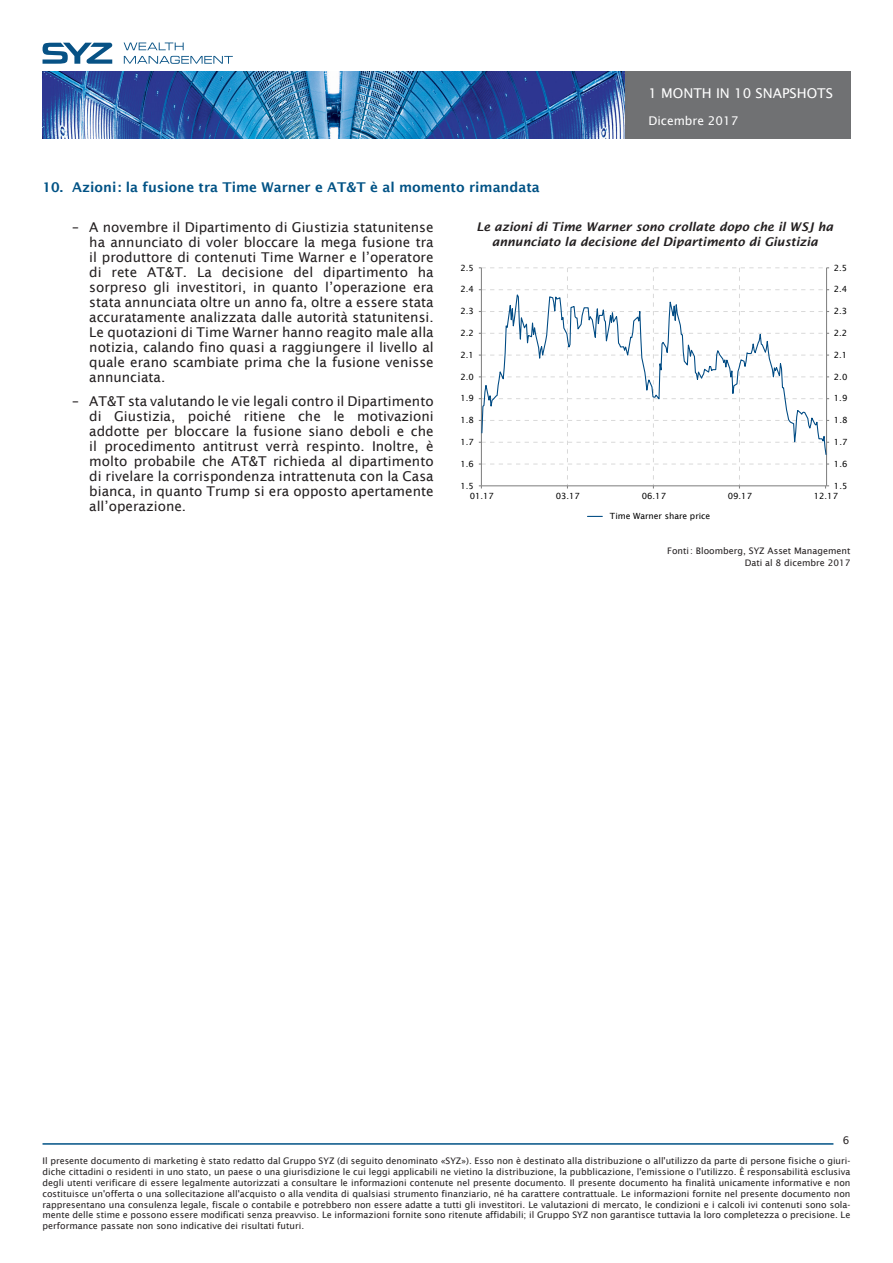
<style>
.page{position:relative;width:893px;height:1263px;background:#fff}
.page>*{position:absolute;margin:0;border:0;box-sizing:border-box;transform-origin:0 0}
.t1{font:13.5px/15px "Lucida Sans";color:#231f20;text-align:justify}
.t2{font:600 13.5px "Lucida Sans";color:#005285}
.t3{font:13.5px "Lucida Sans";color:#fff}
.Graph_TITLES{font:italic 600 12px/15px "Lucida Sans";color:#231f20;text-align:center}
.t4{font:12px "Lucida Sans";color:#fff}
.PAGE_NUMBERING{font:10.5px "Lucida Sans";color:#231f20}
.Source_data{font:9px/10.8px "Lucida Sans";color:#231f20;text-align:justify}
.t5{font:8.55px "Lucida Sans";color:#000}
</style>
<div class="page">
<svg style="left:43px;top:43px;width:70px;height:21px"></svg>
<svg style="left:124px;top:43px;width:60px;height:7px"></svg>
<svg style="left:124px;top:56px;width:109px;height:8px"></svg>
<img style="left:43px;top:72px;width:807px;height:67px">
<hr style="left:43px;top:1143px;width:790px;height:2px;background:#005285">
<svg style="left:479px;top:267px;width:350px;height:221px"></svg>
<svg style="left:587px;top:516px;width:15px;height:1px"></svg>
<h1 class="t3" style="left:648px;top:85px;width:186px">1 MONTH IN 10 SNAPSHOTS</h1>
<h2 class="t4" style="left:648px;top:114px;width:91px">Dicembre 2017</h2>
<p class="t2" style="left:43px;top:180px;width:499px">10. Azioni: la fusione tra Time Warner e AT&amp;T è al momento rimandata</p>
<p class="t1" style="left:89px;top:220px;width:346px;text-indent:-17px">– A novembre il Dipartimento di Giustizia statunitense ha annunciato di voler bloccare la mega fusione tra il produttore di contenuti Time Warner e l’operatore di rete AT&amp;T. La decisione del dipartimento ha sorpreso gli investitori, in quanto l’operazione era stata annunciata oltre un anno fa, oltre a essere stata accuratamente analizzata dalle autorità statunitensi.<br>Le quotazioni di Time Warner hanno reagito male alla notizia, calando fino quasi a raggiungere il livello al quale erano scambiate prima che la fusione venisse annunciata.</p>
<p class="t1" style="left:89px;top:393px;width:346px;text-indent:-17px">– AT&amp;T sta valutando le vie legali contro il Dipartimento di Giustizia, poiché ritiene che le motivazioni addotte per bloccare la fusione siano deboli e che il procedimento antitrust verrà respinto. Inoltre, è molto probabile che AT&amp;T richieda al dipartimento di rivelare la corrispondenza intrattenuta con la Casa bianca, in quanto Trump si era opposto apertamente all’operazione.</p>
<p class="Graph_TITLES" style="left:476px;top:219px;width:358px">Le azioni di Time Warner sono crollate dopo che il WSJ ha annunciato la decisione del Dipartimento di Giustizia</p>
<p class="t5" style="left:460px;top:263px;width:15px">2.5</p>
<p class="t5" style="left:834px;top:263px;width:15px">2.5</p>
<p class="t5" style="left:460px;top:284px;width:15px">2.4</p>
<p class="t5" style="left:834px;top:284px;width:15px">2.4</p>
<p class="t5" style="left:460px;top:306px;width:15px">2.3</p>
<p class="t5" style="left:834px;top:306px;width:15px">2.3</p>
<p class="t5" style="left:460px;top:328px;width:15px">2.2</p>
<p class="t5" style="left:834px;top:328px;width:15px">2.2</p>
<p class="t5" style="left:460px;top:350px;width:15px">2.1</p>
<p class="t5" style="left:834px;top:350px;width:15px">2.1</p>
<p class="t5" style="left:834px;top:372px;width:15px">2.0</p>
<p class="t5" style="left:460px;top:372px;width:15px">2.0</p>
<p class="t5" style="left:460px;top:393px;width:15px">1.9</p>
<p class="t5" style="left:834px;top:393px;width:15px">1.9</p>
<p class="t5" style="left:460px;top:415px;width:15px">1.8</p>
<p class="t5" style="left:834px;top:415px;width:15px">1.8</p>
<p class="t5" style="left:834px;top:437px;width:15px">1.7</p>
<p class="t5" style="left:460px;top:437px;width:15px">1.7</p>
<p class="t5" style="left:460px;top:459px;width:15px">1.6</p>
<p class="t5" style="left:834px;top:459px;width:15px">1.6</p>
<p class="t5" style="left:460px;top:481px;width:15px">1.5</p>
<p class="t5" style="left:834px;top:481px;width:15px">1.5</p>
<p class="t5" style="left:470px;top:491px;width:26px">01.17</p>
<p class="t5" style="left:556px;top:491px;width:26px">03.17</p>
<p class="t5" style="left:642px;top:491px;width:26px">06.17</p>
<p class="t5" style="left:728px;top:491px;width:26px">09.17</p>
<p class="t5" style="left:814px;top:491px;width:26px">12.17</p>
<p class="t5" style="left:610px;top:511px;width:102px">Time Warner share price</p>
<p class="Source_data" style="left:667px;top:546px;width:185px">Fonti: Bloomberg, SYZ Asset Management</p>
<p class="Source_data" style="left:745px;top:558px;width:107px">Dati al 8 dicembre 2017</p>
<p class="PAGE_NUMBERING" style="left:843px;top:1134px;width:8px">6</p>
<p class="Source_data" style="left:43px;top:1156px;width:809px">Il presente documento di marketing è stato redatto dal Gruppo SYZ (di seguito denominato «SYZ»). Esso non è destinato alla distribuzione o all'utilizzo da parte di persone fisiche o giuri&shy;diche cittadini o residenti in uno stato, un paese o una giurisdizione le cui leggi applicabili ne vietino la distribuzione, la pubblicazione, l'emissione o l'utilizzo. È responsabilità esclusiva degli utenti verificare di essere legalmente autorizzati a consultare le informazioni contenute nel presente documento. Il presente documento ha finalità unicamente informative e non costituisce un'offerta o una sollecitazione all'acquisto o alla vendita di qualsiasi strumento finanziario, né ha carattere contrattuale. Le informazioni fornite nel presente documento non rappresentano una consulenza legale, fiscale o contabile e potrebbero non essere adatte a tutti gli investitori. Le valutazioni di mercato, le condizioni e i calcoli ivi contenuti sono sola&shy;mente delle stime e possono essere modificati senza preavviso. Le informazioni fornite sono ritenute affidabili; il Gruppo SYZ non garantisce tuttavia la loro completezza o precisione. Le performance passate non sono indicative dei risultati futuri.</p>
</div>
